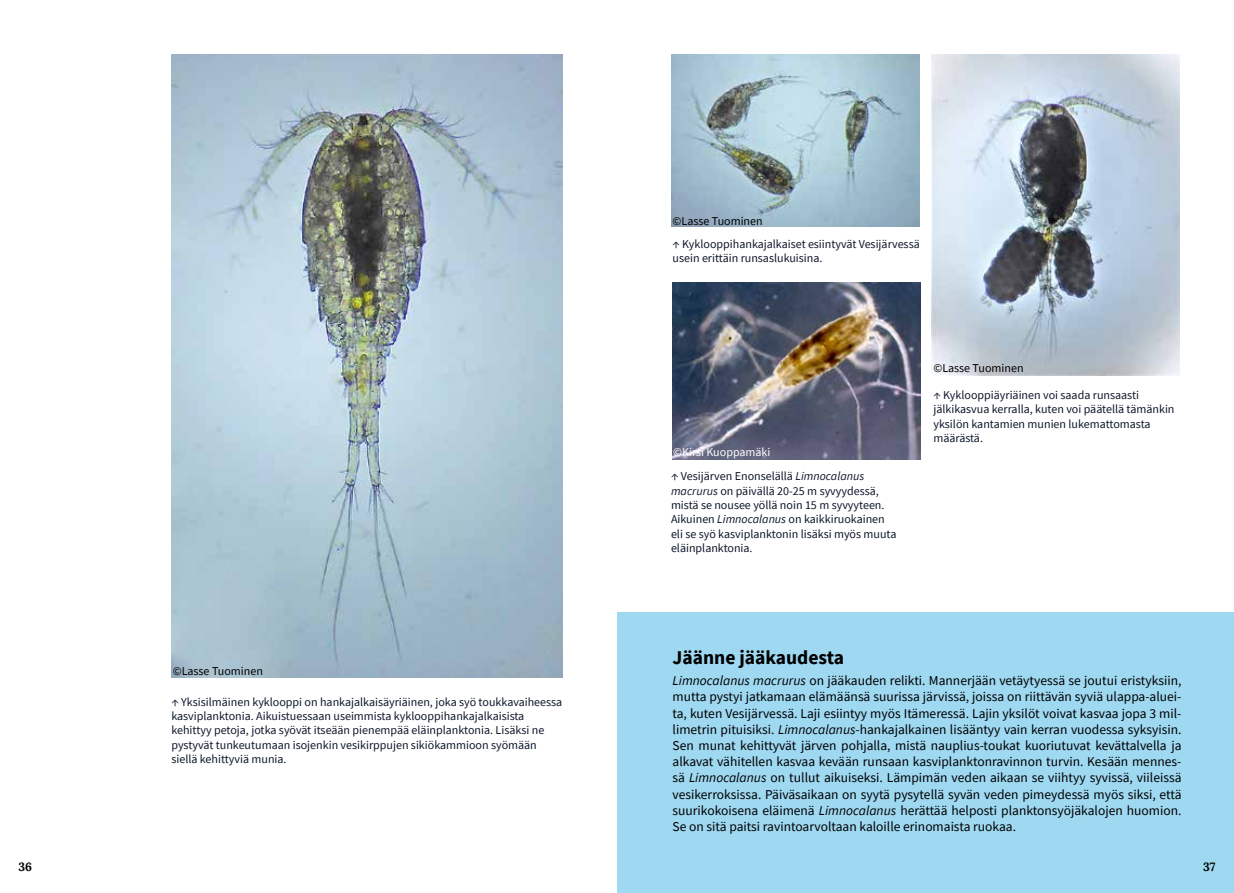
<style>
.page{position:relative;width:1234px;height:893px;background:#fff}
.page>*{position:absolute;margin:0;border:0;box-sizing:border-box;transform-origin:0 0}
.t1{font:700 19.5px "Source Sans Pro";color:#000}
.t2{font:13.5px/16.2px "Source Sans Pro";color:#000;text-align:justify}
.t3{font:12px/14.4px "Source Sans Pro";color:#0d172b}
.t4{font:12px "Source Sans Pro";color:#000}
.t5{font:12px "Source Sans Pro";color:#fff}
.t6{font:12px "Lora";color:#000}
.s1{font-style:italic}
</style>
<div class="page">
<img style="left:172px;top:54px;width:391px;height:623px">
<div style="left:617px;top:612px;width:616px;height:281px;background:#9fd8f1"></div>
<img style="left:671px;top:54px;width:247px;height:173px">
<img style="left:931px;top:54px;width:248px;height:321px">
<img style="left:672px;top:283px;width:248px;height:176px">
<p class="t6" style="left:19px;top:858px;width:15px">36</p>
<p class="t4" style="left:173px;top:663px;width:92px">©Lasse Tuominen</p>
<p class="t3" style="left:171px;top:694px;width:392px">↑ Yksisilmäinen kyklooppi on hankajalkaisäyriäinen, joka syö toukkavaiheessa kasviplanktonia. Aikuistuessaan useimmista kyklooppihankajalkaisista kehittyy petoja, jotka syövät itseään pienempää eläinplanktonia. Lisäksi ne pystyvät tunkeutumaan isojenkin vesikirppujen sikiökammioon syömään siellä kehittyviä munia.</p>
<p class="t4" style="left:672px;top:213px;width:92px">©Lasse Tuominen</p>
<p class="t3" style="left:672px;top:236px;width:249px">↑ Kyklooppihankajalkaiset esiintyvät Vesijärvessä usein erittäin runsaslukuisina.</p>
<p class="t5" style="left:673px;top:444px;width:99px">©Kirsi Kuoppamäki</p>
<p class="t3" style="left:671px;top:469px;width:227px">↑ Vesijärven Enonselällä <span class="s1">Limnocalanus macrurus</span> on päivällä 20-25 m syvyydessä, mistä se nousee yöllä noin 15 m syvyyteen.<br>Aikuinen <span class="s1">Limnocalanus</span> on kaikkiruokainen eli se syö kasviplanktonin lisäksi myös muuta eläinplanktonia.</p>
<p class="t4" style="left:933px;top:360px;width:92px">©Lasse Tuominen</p>
<p class="t3" style="left:933px;top:387px;width:242px">↑ Kyklooppiäyriäinen voi saada runsaasti jälkikasvua kerralla, kuten voi päätellä tämänkin yksilön kantamien munien lukemattomasta määrästä.</p>
<h1 class="t1" style="left:672px;top:644px;width:173px">Jäänne jääkaudesta</h1>
<p class="t2" style="left:672px;top:672px;width:510px"><span class="s1">Limnocalanus macrurus</span> on jääkauden relikti. Mannerjään vetäytyessä se joutui eristyksiin, mutta pystyi jatkamaan elämäänsä suurissa järvissä, joissa on riittävän syviä ulappa-aluei&shy;ta, kuten Vesijärvessä. Laji esiintyy myös Itämeressä. Lajin yksilöt voivat kasvaa jopa 3 mil&shy;limetrin pituisiksi. <span class="s1">Limnocalanus</span>-hankajalkainen lisääntyy vain kerran vuodessa syksyisin.<br>Sen munat kehittyvät järven pohjalla, mistä nauplius-toukat kuoriutuvat kevättalvella ja alkavat vähitellen kasvaa kevään runsaan kasviplanktonravinnon turvin. Kesään mennes&shy;sä <span class="s1">Limnocalanus</span> on tullut aikuiseksi. Lämpimän veden aikaan se viihtyy syvissä, viileissä vesikerroksissa. Päiväsaikaan on syytä pysytellä syvän veden pimeydessä myös siksi, että suurikokoisena eläimenä <span class="s1">Limnocalanus</span> herättää helposti planktonsyöjäkalojen huomion.<br>Se on sitä paitsi ravintoarvoltaan kaloille erinomaista ruokaa.</p>
<p class="t6" style="left:1202px;top:857px;width:14px">37</p>
</div>
